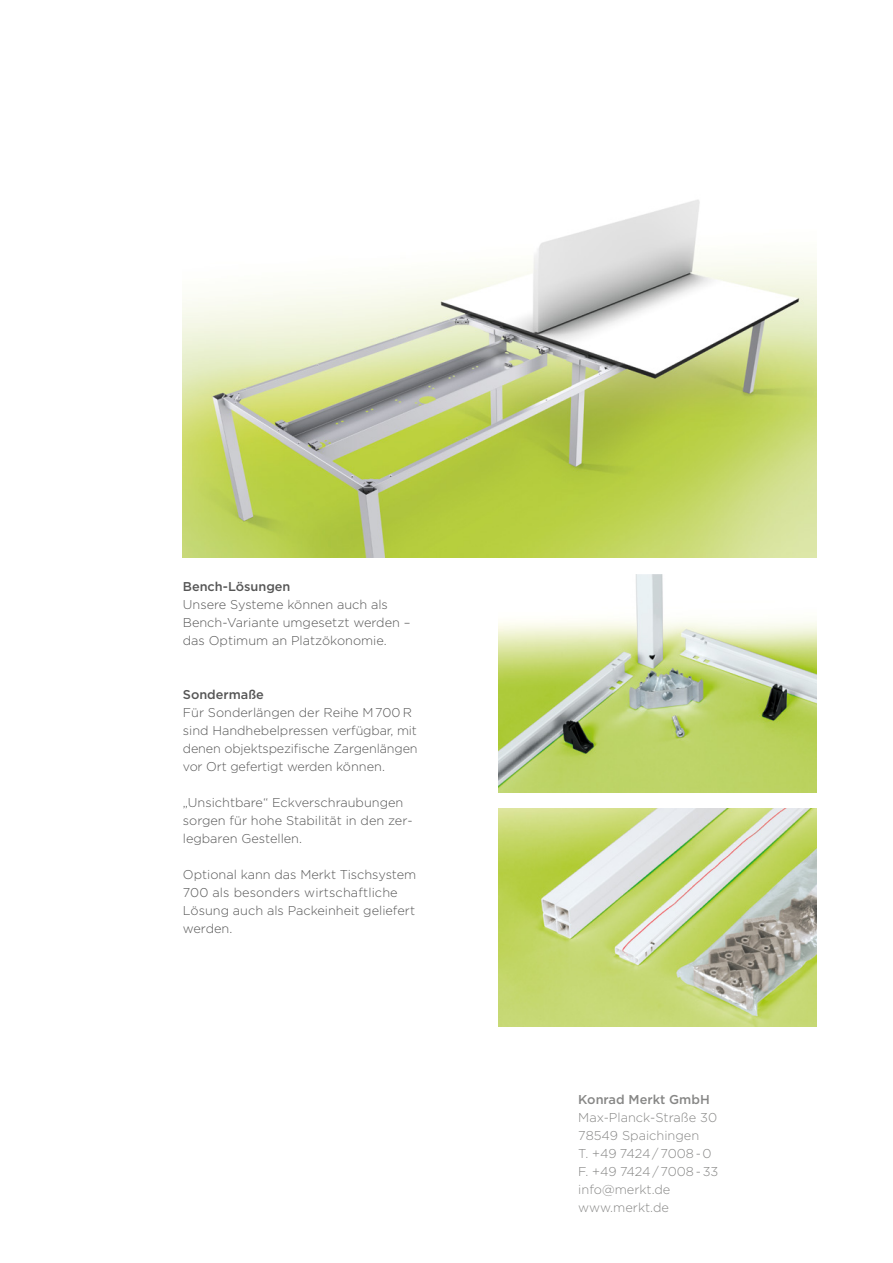
<style>
.page{position:relative;width:893px;height:1263px;background:#fff}
.page>*{position:absolute;margin:0;border:0;box-sizing:border-box;transform-origin:0 0}
.t1{font:300 12.9px/18px "Gotham";color:#878786}
.t2{font:500 12.9px "Gotham";color:#878786}
.t3{font:300 12.75px/18px "Gotham";color:#565656}
.t4{font:500 12.75px "Gotham";color:#565656}
</style>
<div class="page">
<img style="left:499px;top:809px;width:317px;height:217px">
<img style="left:499px;top:574px;width:317px;height:218px">
<img style="left:183px;top:199px;width:633px;height:358px">
<p class="t4" style="left:183px;top:578px;width:109px">Bench-Lösungen</p>
<p class="t3" style="left:183px;top:595px;width:229px">Unsere Systeme können auch als<br>Bench-Variante umgesetzt werden – das Optimum an Platzökonomie.</p>
<p class="t4" style="left:183px;top:686px;width:83px">Sondermaße</p>
<p class="t3" style="left:183px;top:703px;width:236px">Für Sonderlängen der Reihe M 700 R sind Handhebelpressen verfügbar, mit denen objektspezifische Zargenlängen vor Ort gefertigt werden können.</p>
<p class="t3" style="left:183px;top:793px;width:231px">„Unsichtbare“ Eckverschraubungen sorgen für hohe Stabilität in den zer&shy;legbaren Gestellen.</p>
<p class="t3" style="left:183px;top:865px;width:235px">Optional kann das Merkt Tischsystem<br>700 als besonders wirtschaftliche<br>Lösung auch als Packeinheit geliefert werden.</p>
<p class="t2" style="left:578px;top:1091px;width:133px">Konrad Merkt GmbH</p>
<p class="t1" style="left:578px;top:1108px;width:142px">Max-Planck-Straße 30<br>78549 Spaichingen<br>T. +49 7424 / 7008 - 0<br>F. +49 7424 / 7008 - 33 info@merkt.de www.merkt.de</p>
</div>
